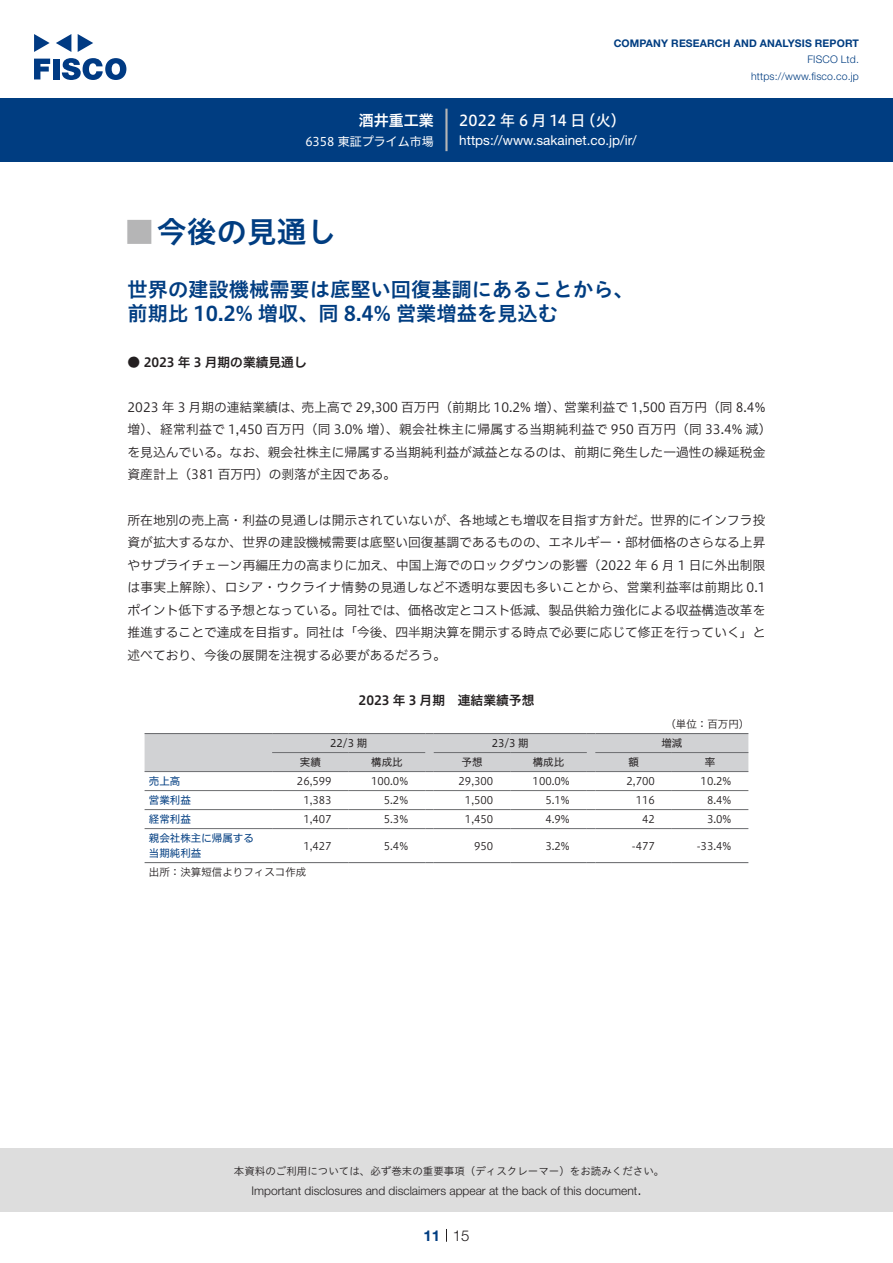
<style>
.page{position:relative;width:893px;height:1263px;background:#fff}
.page>*{position:absolute;margin:0;border:0;box-sizing:border-box;transform-origin:0 0}
.t1{font:30px "Hiragino UD Sans Std N W6";color:#003d81}
.t2{font:24px "Hiragino UD Sans Std N W6";color:#b5b5b6}
.t3{font:20.25px/24px "Hiragino UD Sans Std W6";color:#003d81}
.t4{font:15px "Hiragino UD Sans F Std N W5";letter-spacing:.005em;color:#fff}
.t5{font:15px "Hiragino UD Sans F Std N W6";color:#fff}
.t6{font:300 15px "Helvetica Neue LT Std";color:#231f20}
.t7{font:700 15px "Helvetica Neue LT Std";color:#003d81}
.t8{font:13.5px "Helvetica Neue LT Std";color:#fff}
.t9{font:12.75px/22.5px "Hiragino UD Sans F Std N W3";color:#231f20}
.t10{font:12.75px "Hiragino UD Sans F Std N W6";color:#231f20}
.t11{font:300 12px "Helvetica Neue LT Std";color:#231f20}
.t12{font:12px "Hiragino UD Sans F Std N W4";color:#fff}
.t13{font:10.5px "Hiragino UD Sans F Std N W3";color:#231f20}
.t14{font:10.5px "Hiragino UD Sans Std W3";color:#231f20}
.t15{font:700 10.5px "Helvetica Neue LT Std";letter-spacing:.015em;color:#003d81}
.t16{font:300 10.5px/16.5px "Helvetica Neue LT Std";letter-spacing:.015em;color:#003d81;text-align:right}
.t17{font:10.5px/19px "Hiragino UD Sans F Std N W4";color:#003d81}
.t18{font:10.5px "Hiragino UD Sans F Std N W4";color:#231f20}
</style>
<div class="page">
<div style="left:0;top:1148px;width:893px;height:64px;background:#ddd"></div>
<svg style="left:34px;top:59px;width:16px;height:20px"></svg>
<div style="left:53px;top:59px;width:6px;height:20px;background:#003a83"></div>
<svg style="left:62px;top:58px;width:64px;height:22px"></svg>
<svg style="left:34px;top:34px;width:16px;height:18px"></svg>
<svg style="left:78px;top:34px;width:15px;height:18px"></svg>
<svg style="left:56px;top:34px;width:15px;height:18px"></svg>
<div style="left:0;top:98px;width:893px;height:64px;background:#003d81"></div>
<hr style="left:445px;top:109px;width:3px;height:42px;background:#b5b5b6">
<svg style="left:446px;top:1229px;width:1px;height:13px"></svg>
<hr style="left:145px;top:790px;width:127px;height:1px;background:#6c6d70">
<hr style="left:272px;top:790px;width:77px;height:1px;background:#6c6d70">
<hr style="left:349px;top:790px;width:76px;height:1px;background:#6c6d70">
<hr style="left:434px;top:790px;width:76px;height:1px;background:#6c6d70">
<hr style="left:510px;top:790px;width:77px;height:1px;background:#6c6d70">
<hr style="left:595px;top:790px;width:77px;height:1px;background:#6c6d70">
<hr style="left:672px;top:790px;width:76px;height:1px;background:#6c6d70">
<hr style="left:145px;top:809px;width:127px;height:1px;background:#6c6d70">
<hr style="left:272px;top:809px;width:77px;height:1px;background:#6c6d70">
<hr style="left:349px;top:809px;width:76px;height:1px;background:#6c6d70">
<hr style="left:434px;top:809px;width:76px;height:1px;background:#6c6d70">
<hr style="left:510px;top:809px;width:77px;height:1px;background:#6c6d70">
<hr style="left:595px;top:809px;width:77px;height:1px;background:#6c6d70">
<hr style="left:672px;top:809px;width:76px;height:1px;background:#6c6d70">
<hr style="left:145px;top:828px;width:127px;height:1px;background:#6c6d70">
<hr style="left:272px;top:828px;width:77px;height:1px;background:#6c6d70">
<hr style="left:349px;top:828px;width:76px;height:1px;background:#6c6d70">
<hr style="left:434px;top:828px;width:76px;height:1px;background:#6c6d70">
<hr style="left:510px;top:828px;width:77px;height:1px;background:#6c6d70">
<hr style="left:595px;top:828px;width:77px;height:1px;background:#6c6d70">
<hr style="left:672px;top:828px;width:76px;height:1px;background:#6c6d70">
<svg style="left:145px;top:733px;width:603px;height:39px;background:#cacbcd"></svg>
<hr style="left:595px;top:733px;width:77px;height:1px;background:#6c6d70">
<hr style="left:672px;top:733px;width:76px;height:1px;background:#6c6d70">
<hr style="left:145px;top:862px;width:127px;height:1px;background:#6c6d70">
<hr style="left:272px;top:862px;width:77px;height:1px;background:#6c6d70">
<hr style="left:349px;top:862px;width:76px;height:1px;background:#6c6d70">
<hr style="left:434px;top:862px;width:76px;height:1px;background:#6c6d70">
<hr style="left:510px;top:862px;width:77px;height:1px;background:#6c6d70">
<hr style="left:595px;top:862px;width:77px;height:1px;background:#6c6d70">
<hr style="left:672px;top:862px;width:76px;height:1px;background:#6c6d70">
<p class="t5" style="left:359px;top:109px;width:76px">酒井重工業</p>
<p class="t12" style="left:305px;top:132px;width:130px">6358 東証プライム市場</p>
<p class="t15" style="left:614px;top:37px;width:247px">COMPANY RESEARCH AND ANALYSIS REPORT</p>
<p class="t16" style="left:751px;top:51px;width:109px">FISCO Ltd. https://www.fisco.co j p.</p>
<p class="t4" style="left:581px;top:109px;width:47px">（火(</p>
<p class="t4" style="left:459px;top:109px;width:128px">2022 年 6 月 14 日</p>
<p class="t8" style="left:459px;top:132px;width:179px">https://www.sakainet. c o j p. /i r/</p>
<h1 class="t1" style="left:157px;top:209px;width:181px">今後の見通し</h1>
<h2 class="t2" style="left:128px;top:213px;width:25px">█</h2>
<h3 class="t3" style="left:128px;top:276px;width:508px">世界の建設機械需要は底堅い回復基調にあることから、前期比 10.2% 増収、同 8.4% 営業増益を見込む</h3>
<p class="t10" style="left:128px;top:352px;width:181px">● 2023 年 3 月期の業績見通し</p>
<p class="t9" style="left:128px;top:395px;width:646px">2023 年 3 月期の連結業績は、売上高で 29,300 百万円（前期比 10.2% 増）、営業利益で 1,500 百万円（同 8.4%増）、経常利益で 1,450 百万円（同 3.0% 増）、親会社株主に帰属する当期純利益で 950 百万円（同 33.4% 減(を見込んでいる。なお、親会社株主に帰属する当期純利益が減益となるのは、前期に発生した一過性の繰延税金資産計上（381 百万円）の剥落が主因である。</p>
<p class="t9" style="left:128px;top:508px;width:639px;text-align:justify">所在地別の売上高・利益の見通しは開示されていないが、各地域とも増収を目指す方針だ。世界的にインフラ投資が拡大するなか、世界の建設機械需要は底堅い回復基調であるものの、エネルギー・部材価格のさらなる上昇やサプライチェーン再編圧力の高まりに加え、中国上海でのロックダウンの影響（2022 年 6 月 1 日に外出制限は事実上解除）、ロシア・ウクライナ情勢の見通しなど不透明な要因も多いことから、営業利益率は前期比 0.1ポイント低下する予想となっている。同社では、価格改定とコスト低減、製品供給力強化による収益構造改革を推進することで達成を目指す。同社は「今後、四半期決算を開示する時点で必要に応じて修正を行っていく」と述べており、今後の展開を注視する必要があるだろう。</p>
<p class="t10" style="left:359px;top:690px;width:177px">2023 年 3 月期　連結業績予想</p>
<p class="t13" style="left:665px;top:716px;width:85px">（単位：百万円(</p>
<p class="t18" style="left:661px;top:735px;width:22px">増減</p>
<p class="t18" style="left:330px;top:735px;width:39px">22/3 期</p>
<p class="t18" style="left:492px;top:735px;width:39px">23/3 期</p>
<p class="t18" style="left:300px;top:754px;width:22px">実績</p>
<p class="t18" style="left:371px;top:754px;width:33px">構成比</p>
<p class="t18" style="left:461px;top:754px;width:22px">予想</p>
<p class="t18" style="left:533px;top:754px;width:33px">構成比</p>
<p class="t18" style="left:628px;top:754px;width:12px">額</p>
<p class="t18" style="left:705px;top:754px;width:12px">率</p>
<p class="t17" style="left:149px;top:771px;width:33px">売上高</p>
<p class="t13" style="left:297px;top:773px;width:36px">26,599</p>
<p class="t13" style="left:371px;top:773px;width:39px">100.0%</p>
<p class="t13" style="left:459px;top:773px;width:36px">29,300</p>
<p class="t13" style="left:533px;top:773px;width:39px">100.0%</p>
<p class="t13" style="left:626px;top:773px;width:30px">2,700</p>
<p class="t13" style="left:701px;top:773px;width:32px">10.2%</p>
<p class="t17" style="left:149px;top:790px;width:43px">営業利益</p>
<p class="t13" style="left:303px;top:792px;width:30px">1,383</p>
<p class="t13" style="left:384px;top:792px;width:26px">5.2%</p>
<p class="t13" style="left:465px;top:792px;width:30px">1,500</p>
<p class="t13" style="left:545px;top:792px;width:26px">5.1%</p>
<p class="t13" style="left:636px;top:792px;width:21px">116</p>
<p class="t13" style="left:707px;top:792px;width:26px">8.4%</p>
<p class="t17" style="left:149px;top:809px;width:106px">経常利益<br>親会社株主に帰属する</p>
<p class="t13" style="left:303px;top:811px;width:30px">1,407</p>
<p class="t13" style="left:303px;top:838px;width:30px">1,427</p>
<p class="t17" style="left:149px;top:843px;width:54px">当期純利益</p>
<p class="t13" style="left:149px;top:864px;width:159px">出所：決算短信よりフィスコ作成</p>
<p class="t13" style="left:384px;top:811px;width:26px">5.3%</p>
<p class="t13" style="left:384px;top:838px;width:26px">5.4%</p>
<p class="t13" style="left:465px;top:811px;width:30px">1,450</p>
<p class="t13" style="left:474px;top:838px;width:21px">950</p>
<p class="t13" style="left:545px;top:811px;width:26px">4.9%</p>
<p class="t13" style="left:545px;top:838px;width:26px">3.2%</p>
<p class="t13" style="left:642px;top:811px;width:14px">42</p>
<p class="t13" style="left:632px;top:838px;width:25px">-477</p>
<p class="t13" style="left:707px;top:811px;width:26px">3.0%</p>
<p class="t13" style="left:697px;top:838px;width:36px">-33.4%</p>
<p class="t14" style="left:234px;top:1163px;width:432px">本資料のご利用については、必ず巻末の重要事項（ディスクレーマー）をお読みください。</p>
<p class="t6" style="left:637px;top:1180px;width:6px">.</p>
<p class="t11" style="left:251px;top:1183px;width:387px">Important disclosures and disclaimers appear at the back of this document</p>
<p class="t7" style="left:423px;top:1226px;width:18px">11</p>
<p class="t6" style="left:453px;top:1226px;width:18px">15</p>
</div>
